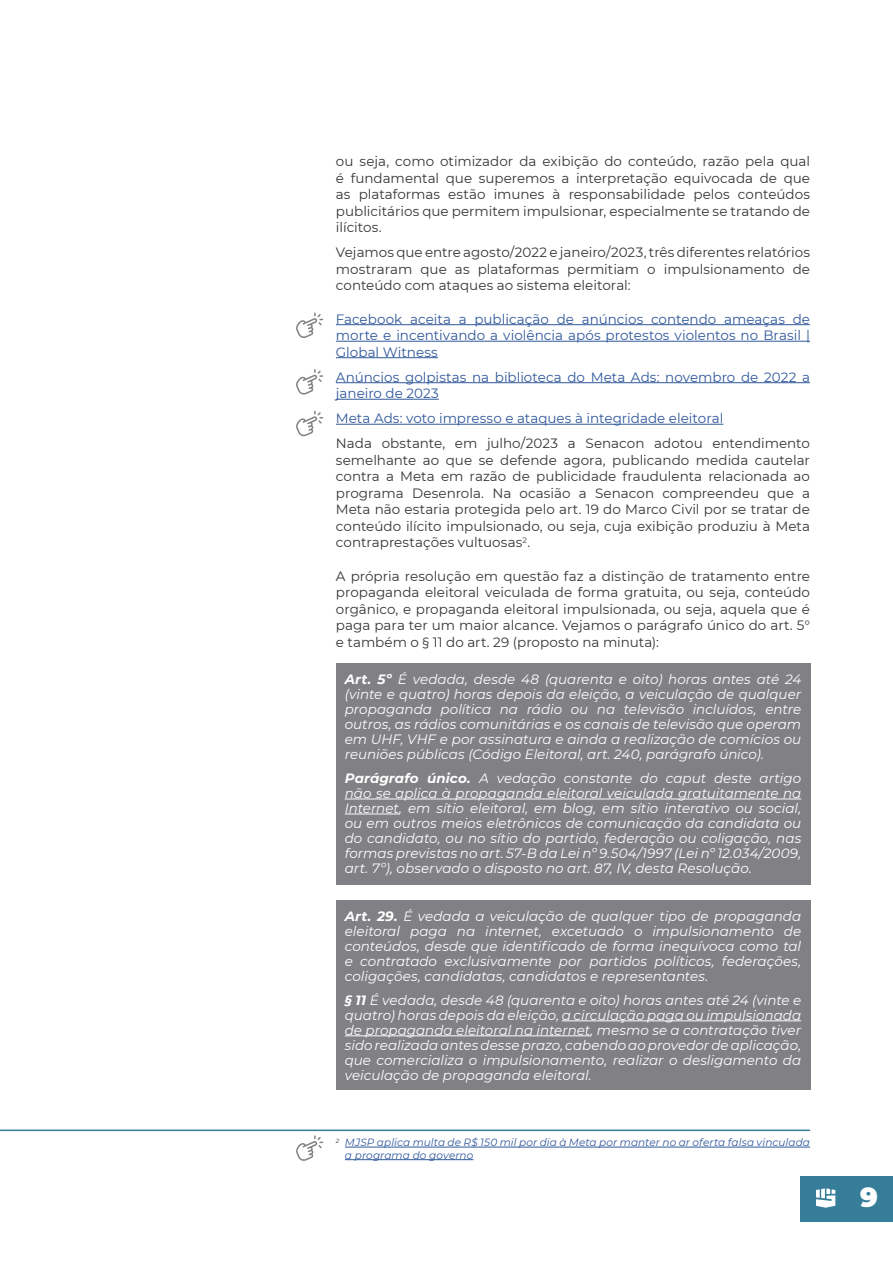
<style>
.page{position:relative;width:893px;height:1263px;background:#fff}
.page>*{position:absolute;margin:0;border:0;box-sizing:border-box;transform-origin:0 0}
.t1{font:900 26.85px "Montserrat";color:#fff}
.t2{font:italic 13.5px/15px "Montserrat";color:#fff;text-align:justify}
.t3{font:13.5px/16.5px "Montserrat";color:#373437;text-align:justify}
.t4{font:13.5px/16.5px "Montserrat";color:#30589b;text-align:justify}
.t5{font:italic 10.5px/12.6px "Montserrat";letter-spacing:.01em;color:#30589b}
.s1{font-weight:700}
</style>
<div class="page">
<div style="left:800px;top:1177px;width:93px;height:45px;background:#367d99"></div>
<svg style="left:816px;top:1188px;width:19px;height:20px"></svg>
<hr style="left:336px;top:324px;width:474px;height:1px;background:#30589b">
<hr style="left:336px;top:341px;width:474px;height:1px;background:#30589b">
<hr style="left:336px;top:357px;width:102px;height:1px;background:#30589b">
<hr style="left:336px;top:382px;width:474px;height:1px;background:#30589b">
<hr style="left:336px;top:399px;width:103px;height:1px;background:#30589b">
<hr style="left:336px;top:424px;width:387px;height:1px;background:#30589b">
<svg style="left:296px;top:313px;width:27px;height:25px"></svg>
<svg style="left:296px;top:369px;width:27px;height:26px"></svg>
<svg style="left:296px;top:411px;width:27px;height:25px"></svg>
<svg style="left:296px;top:1135px;width:27px;height:26px"></svg>
<div style="left:336px;top:663px;width:474px;height:221px;background:#818084"></div>
<hr style="left:345px;top:799px;width:456px;height:1px;background:#fff">
<hr style="left:345px;top:814px;width:54px;height:1px;background:#fff">
<div style="left:336px;top:900px;width:474px;height:189px;background:#818084"></div>
<hr style="left:562px;top:1020px;width:239px;height:1px;background:#fff">
<hr style="left:345px;top:1035px;width:246px;height:1px;background:#fff">
<hr style="left:345px;top:1147px;width:465px;height:1px;background:#30589b">
<hr style="left:345px;top:1159px;width:128px;height:1px;background:#30589b">
<hr style="left:0;top:1129px;width:810px;height:2px;background:#367d99">
<p class="t3" style="left:336px;top:153px;width:476px">ou seja, como otimizador da exibição do conteúdo, razão pela qual é fundamental que superemos a interpretação equivocada de que as plataformas estão imunes à responsabilidade pelos conteúdos publicitários que permitem impulsionar, especialmente se tratando de ilícitos.</p>
<p class="t3" style="left:336px;top:244px;width:476px">Vejamos que entre agosto/2022 e janeiro/2023, três diferentes relatórios mostraram que as plataformas permitiam o impulsionamento de conteúdo com ataques ao sistema eleitoral:</p>
<p class="t4" style="left:336px;top:310px;width:476px">Facebook aceita a publicação de anúncios contendo ameaças de morte e incentivando a violência após protestos violentos no Brasil | Global Witness</p>
<p class="t4" style="left:336px;top:368px;width:476px">Anúncios golpistas na biblioteca do Meta Ads: novembro de 2022 a janeiro de 2023</p>
<p class="t4" style="left:336px;top:410px;width:389px">Meta Ads: voto impresso e ataques à integridade eleitoral</p>
<p class="t3" style="left:336px;top:435px;width:476px">Nada obstante, em julho/2023 a Senacon adotou entendimento semelhante ao que se defende agora, publicando medida cautelar contra a Meta em razão de publicidade fraudulenta relacionada ao programa Desenrola. Na ocasião a Senacon compreendeu que a Meta não estaria protegida pelo art. 19 do Marco Civil por se tratar de conteúdo ilícito impulsionado, ou seja, cuja exibição produziu à Meta contraprestações vultuosas<sup>2</sup>.</p>
<p class="t3" style="left:336px;top:567px;width:476px">A própria resolução em questão faz a distinção de tratamento entre propaganda eleitoral veiculada de forma gratuita, ou seja, conteúdo orgânico, e propaganda eleitoral impulsionada, ou seja, aquela que é paga para ter um maior alcance. Vejamos o parágrafo único do art. 5° e também o § 11 do art. 29 (proposto na minuta):</p>
<p class="t2" style="left:345px;top:672px;width:458px"><span class="s1">Art. 5º</span> É vedada, desde 48 (quarenta e oito) horas antes até 24 (vinte e quatro) horas depois da eleição, a veiculação de qualquer propaganda política na rádio ou na televisão incluídos, entre outros, as rádios comunitárias e os canais de televisão que operam em UHF, VHF e por assinatura e ainda a realização de comícios ou reuniões públicas (Código Eleitoral, art. 240, parágrafo único).</p>
<p class="t2" style="left:345px;top:770px;width:458px"><span class="s1">Parágrafo único.</span> A vedação constante do caput deste artigo não se aplica à propaganda eleitoral veiculada gratuitamente na Internet, em sítio eleitoral, em blog, em sítio interativo ou social, ou em outros meios eletrônicos de comunicação da candidata ou do candidato, ou no sítio do partido, federação ou coligação, nas formas previstas no art. 57-B da Lei nº 9.504/1997 (Lei nº 12.034/2009, art. 7º), observado o disposto no art. 87, IV, desta Resolução.</p>
<p class="t2" style="left:345px;top:908px;width:458px"><span class="s1">Art. 29.</span> É vedada a veiculação de qualquer tipo de propaganda eleitoral paga na internet, excetuado o impulsionamento de conteúdos, desde que identificado de forma inequívoca como tal e contratado exclusivamente por partidos políticos, federações, coligações, candidatas, candidatos e representantes.</p>
<p class="t2" style="left:345px;top:992px;width:458px"><span class="s1">§ 11</span> É vedada, desde 48 (quarenta e oito) horas antes até 24 (vinte e quatro) horas depois da eleição, a circulação paga ou impulsionada de propaganda eleitoral na internet, mesmo se a contratação tiver sido realizada antes desse prazo, cabendo ao provedor de aplicação, que comercializa o impulsionamento, realizar o desligamento da veiculação de propaganda eleitoral.</p>
<p class="t5" style="left:345px;top:1136px;width:467px;text-indent:-9px"><sup>2</sup> MJSP aplica multa de R$ 150 mil por dia à Meta por manter no ar oferta falsa vinculada a programa do governo</p>
<h1 class="t1" style="left:860px;top:1178px;width:19px">9</h1>
</div>
